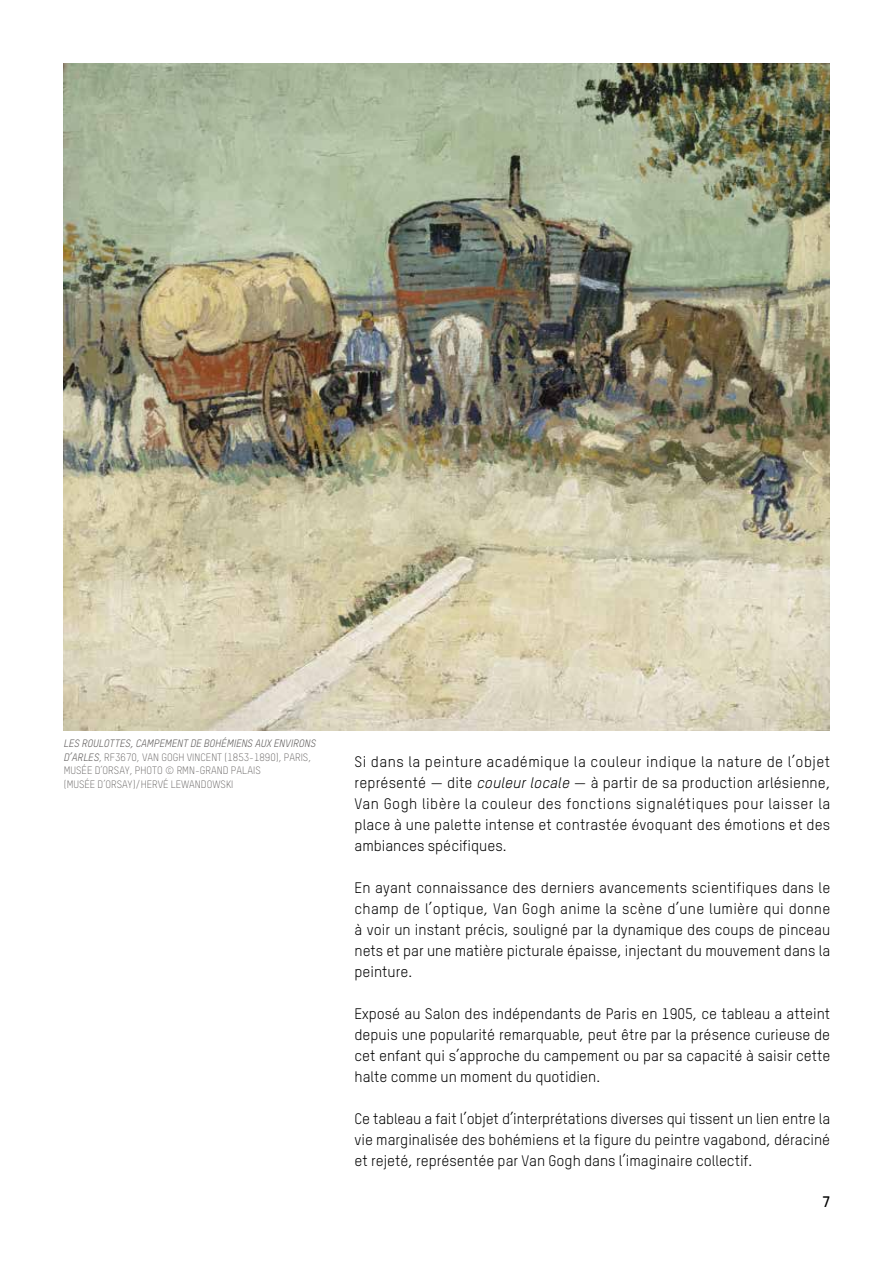
<style>
.page{position:relative;width:893px;height:1263px;background:#fff}
.page>*{position:absolute;margin:0;border:0;box-sizing:border-box;transform-origin:0 0}
.t1{font:15px/21px "TSTARPRO";color:#000;text-align:justify}
.t2{font:700 15px "TSTARPRO";color:#000}
.t3{font:300 10.5px/13.5px "TSTARPRO";color:#5e5b5a}
.s1{font-weight:400;font-style:italic}
.s2{font-style:italic}
</style>
<div class="page">
<img style="left:64px;top:64px;width:765px;height:667px">
<p class="t3" style="left:64px;top:737px;width:254px"><span class="s1">LES ROUL OTTES, CAMPEMENT DE BOHÉMIENS AUX ENVIRONS D’ARLES</span>, RF3670, VAN GOGH VINCENT (1853-1890), PARIS, MUSÉE D’ORSAY, PHOTO © RMN -GRAND PALAIS<br>(MUSÉE D’ORSAY)/H ERVÉ LEWANDOWSKI</p>
<p class="t1" style="left:355px;top:751px;width:477px">Si dans la peinture académique la couleur indique la nature de l’objet représenté — dite <span class="s2">COULEUR LOCALE</span> — à partir de sa production arlésienne, Van Gogh libère la couleur des fonctions signalétiques pour laisser la place à une palette intense et contrastée évoquant des émotions et des ambiances spécifiques.</p>
<p class="t1" style="left:355px;top:877px;width:477px">En ayant connaissance des derniers avancements scientifiques dans le champ de l’optique, Van Gogh anime la scène d’une lumière qui donne à voir un instant précis, souligné par la dynamique des coups de pinceau nets et par une matière picturale épaisse, injectant du mouvement dans la peinture.</p>
<p class="t1" style="left:355px;top:1003px;width:477px">Exposé au Salon des indépendants de Paris en 1905, ce tableau a atteint depuis une popularité remarquable, peut être par la présence curieuse de cet enfant qui s’approche du campement ou par sa capacité à saisir cette halte comme un moment du quotidien.</p>
<p class="t1" style="left:355px;top:1108px;width:477px">Ce tableau a fait l’objet d’interprétations diverses qui tissent un lien entre la vie marginalisée des bohémiens et la figure du peintre vagabond, déraciné et rejeté, représentée par Van Gogh dans l’imaginaire collectif.</p>
<p class="t2" style="left:823px;top:1192px;width:9px">7</p>
</div>
